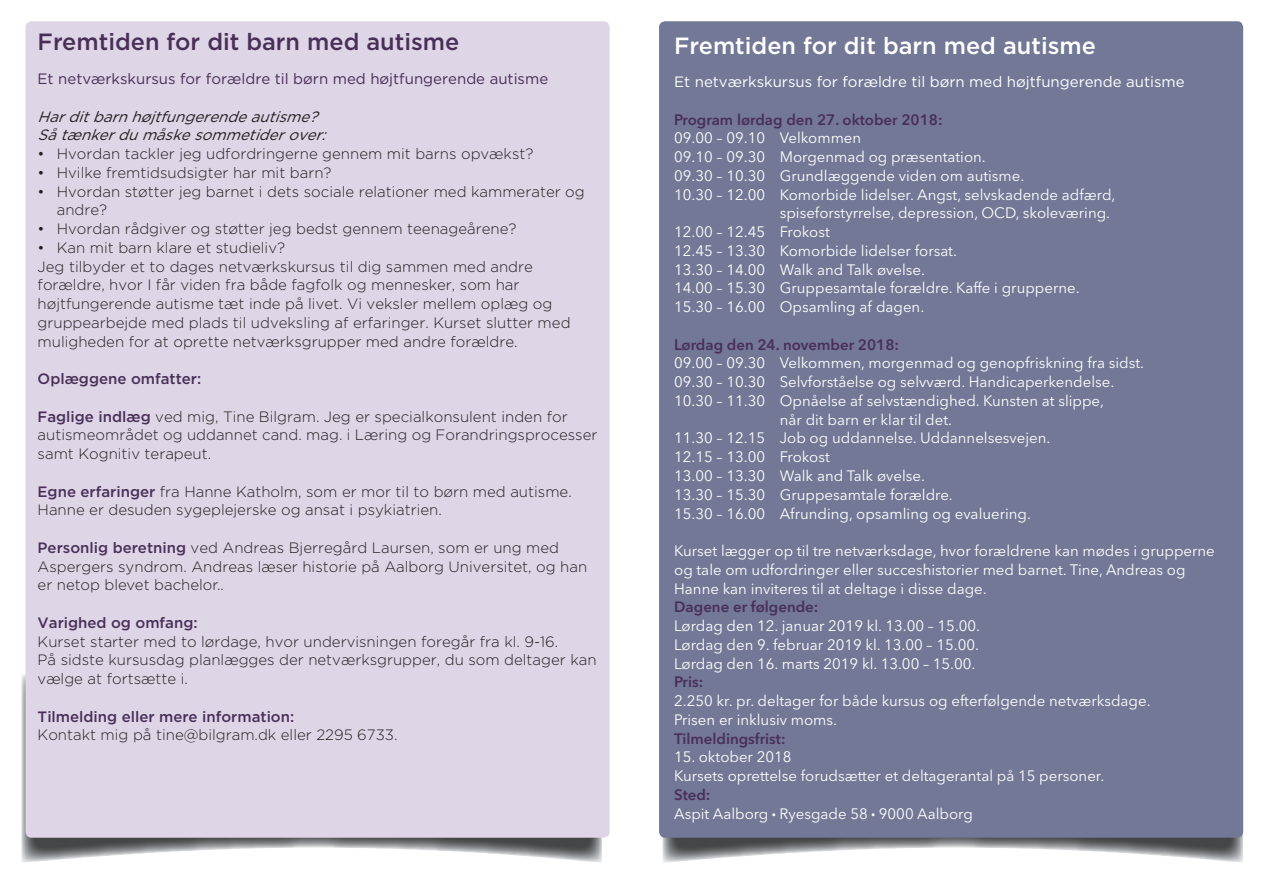
<style>
.page{position:relative;width:1263px;height:893px;background:#fff}
.page>*{position:absolute;margin:0;border:0;box-sizing:border-box;transform-origin:0 0}
.t1{font:500 23.4px "Gotham";color:#fff}
.t2{font:500 23.4px "Gotham";color:#492f57}
.t3{font:15px/18.8px "Avenir Next LT Pro";color:#fff}
.t4{font:300 15px/18.8px "Gotham";color:#231f20}
.t5{font:600 15px "Avenir Next LT Pro";color:#492f57}
.t6{font:500 15px "Gotham";color:#492f57}
.t7{font:italic 15px/18.8px "Gotham";color:#231f20}
.t8{font:15px "Gotham";color:#fff}
.t9{font:15px "Gotham";color:#492f57}
.s1{font-weight:500;color:#492f57}
.s2{font-weight:600;color:#492f57}
.s3{font-family:"Helvetica Neue LT Std";font-weight:700;font-stretch:condensed}
</style>
<div class="page">
<img style="left:21px;top:674px;width:581px;height:189px">
<img style="left:662px;top:834px;width:581px;height:29px">
<div style="left:659px;top:21px;width:584px;height:817px;background:#727895;border-radius:6px"></div>
<div style="left:26px;top:21px;width:584px;height:817px;background:#ded5e7;border-radius:6px"></div>
<h1 class="t2" style="left:38px;top:29px;width:423px">Fremtiden for dit barn med autisme</h1>
<p class="t9" style="left:38px;top:69px;width:512px">Et netværkskursus for forældre til børn med højtfungerende autisme</p>
<p class="t7" style="left:38px;top:107px;width:296px">Harditbarnhøjtfungerendeautisme?<br>Såtænkerdumåskesommetiderover:</p>
<p class="t4" style="left:38px;top:144px;width:497px">• Hvordan tackler jeg udfordringerne gennem mit barns opvækst?</p>
<p class="t4" style="left:38px;top:163px;width:295px">• Hvilke fremtidsudsigter har mit barn?</p>
<p class="t4" style="left:57px;top:182px;width:529px;text-indent:-19px">• Hvordan støtter jeg barnet i dets sociale relationer med kammerater og andre?</p>
<p class="t4" style="left:38px;top:219px;width:480px">• Hvordan rådgiver og støtter jeg bedst gennem teenageårene?</p>
<p class="t4" style="left:38px;top:238px;width:534px">• Kan mit barn klare et studieliv?<br>Jeg tilbyder et to dages netværkskursus til dig sammen med andre forældre, hvor I får viden fra både fagfolk og mennesker, som har højtfungerende autisme tæt inde på livet. Vi veksler mellem oplæg og gruppearbejde med plads til udveksling af erfaringer. Kurset slutter med muligheden for at oprette netværksgrupper med andre forældre.</p>
<p class="t6" style="left:38px;top:370px;width:165px">Oplæggene omfatter:</p>
<p class="t4" style="left:38px;top:407px;width:561px"><span class="s1">Faglige indlæg</span> ved mig, Tine Bilgram. Jeg er specialkonsulent inden for autismeområdet og uddannet cand. mag. i Læring og Forandringsprocesser samt Kognitiv terapeut.</p>
<p class="t4" style="left:38px;top:482px;width:536px"><span class="s1">Egne erfaringer</span> fra Hanne Katholm, som er mor til to børn med autisme.<br>Hanne er desuden sygeplejerske og ansat i psykiatrien.</p>
<p class="t4" style="left:38px;top:538px;width:551px"><span class="s1">Personlig beretning</span> ved Andreas Bjerregård Laursen, som er ung med<br>Aspergers syndrom. Andreas læser historie på Aalborg Universitet, og han er netop blevet bachelor..</p>
<p class="t6" style="left:38px;top:614px;width:161px">Varighed og omfang:</p>
<p class="t4" style="left:38px;top:632px;width:560px">Kurset starter med to lørdage, hvor undervisningen foregår fra kl. 9-16.<br>På sidste kursusdag planlægges der netværksgrupper, du som deltager kan vælge at fortsætte i.</p>
<p class="t6" style="left:38px;top:708px;width:258px">Tilmelding eller mere information:</p>
<p class="t4" style="left:38px;top:725px;width:361px">Kontakt mig på tine@bilgram.dk eller 2295 6733.</p>
<h1 class="t1" style="left:674px;top:32px;width:423px">Fremtiden for dit barn med autisme</h1>
<p class="t8" style="left:674px;top:72px;width:512px">Et netværkskursus for forældre til børn med højtfungerende autisme</p>
<p class="t5" style="left:674px;top:110px;width:270px">Program lørdag den 27. oktober 2018:</p>
<p class="t3" style="left:674px;top:129px;width:189px">09.00 – 09.10 Velkommen</p>
<p class="t3" style="left:674px;top:148px;width:313px">09.10 – 09.30 Morgenmad og præsentation.</p>
<p class="t3" style="left:674px;top:166px;width:352px">09.30 – 10.30 Grundlæggende viden om autisme.</p>
<p class="t3" style="left:674px;top:185px;width:443px">10.30 – 12.00 Komorbide lidelser. Angst, selvskadende adfærd,</p>
<p class="t3" style="left:780px;top:204px;width:332px">spiseforstyrrelse, depression, OCD, skoleværing.</p>
<p class="t3" style="left:674px;top:223px;width:157px">12.00 – 12.45 Frokost</p>
<p class="t3" style="left:674px;top:241px;width:284px">12.45 – 13.30 Komorbide lidelser forsat.</p>
<p class="t3" style="left:674px;top:260px;width:252px">13.30 – 14.00 Walk and Talk øvelse.</p>
<p class="t3" style="left:674px;top:279px;width:407px">14.00 – 15.30 Gruppesamtale forældre. Kaffe i grupperne.</p>
<p class="t3" style="left:674px;top:298px;width:252px">15.30 – 16.00 Opsamling af dagen.</p>
<p class="t5" style="left:674px;top:335px;width:226px">Lørdag den 24. november 2018:</p>
<p class="t3" style="left:674px;top:354px;width:471px">09.00 – 09.30 Velkommen, morgenmad og genopfriskning fra sidst.</p>
<p class="t3" style="left:674px;top:373px;width:442px">09.30 – 10.30 Selvforståelse og selvværd. Handicaperkendelse.</p>
<p class="t3" style="left:674px;top:391px;width:431px">10.30 – 11.30 Opnåelse af selvstændighed. Kunsten at slippe,</p>
<p class="t3" style="left:780px;top:410px;width:174px">når dit barn er klar til det.</p>
<p class="t3" style="left:674px;top:429px;width:378px">11.30 – 12.15 Job og uddannelse. Uddannelsesvejen.</p>
<p class="t3" style="left:674px;top:448px;width:157px">12.15 – 13.00 Frokost</p>
<p class="t3" style="left:674px;top:466px;width:252px">13.00 – 13.30 Walk and Talk øvelse.</p>
<p class="t3" style="left:674px;top:485px;width:280px">13.30 – 15.30 Gruppesamtale forældre.</p>
<p class="t3" style="left:674px;top:504px;width:358px">15.30 – 16.00 Afrunding, opsamling og evaluering.</p>
<p class="t3" style="left:674px;top:541px;width:542px">Kurset lægger op til tre netværksdage, hvor forældrene kan mødes i grupperne og tale om udfordringer eller succeshistorier med barnet. Tine, Andreas og<br>Hanne kan inviteres til at deltage i disse dage.</p>
<p class="t5" style="left:674px;top:598px;width:146px">Dagene er følgende:</p>
<p class="t3" style="left:674px;top:616px;width:308px;text-align:justify">Lørdag den 12. januar 2019 kl. 13.00 – 15.00.<br>Lørdag den 9. februar 2019 kl. 13.00 – 15.00.<br>Lørdag den 16. marts 2019 kl. 13.00 – 15.00.</p>
<p class="t5" style="left:674px;top:673px;width:31px">Pris:</p>
<p class="t3" style="left:674px;top:691px;width:478px">2.250 kr. pr. deltager for både kursus og efterfølgende netværksdage.<br>Prisen er inklusiv moms.</p>
<p class="t5" style="left:674px;top:729px;width:113px">Tilmeldingsfrist:</p>
<p class="t3" style="left:674px;top:748px;width:432px">15. oktober 2018<br>Kursets oprettelse forudsætter et deltagerantal på 15 personer.</p>
<p class="t3" style="left:674px;top:785px;width:300px"><span class="s2">Sted:<br></span>Aspit Aalborg <span class="s3">·</span> Ryesgade 58 <span class="s3">·</span> 9000 Aalborg</p>
</div>
